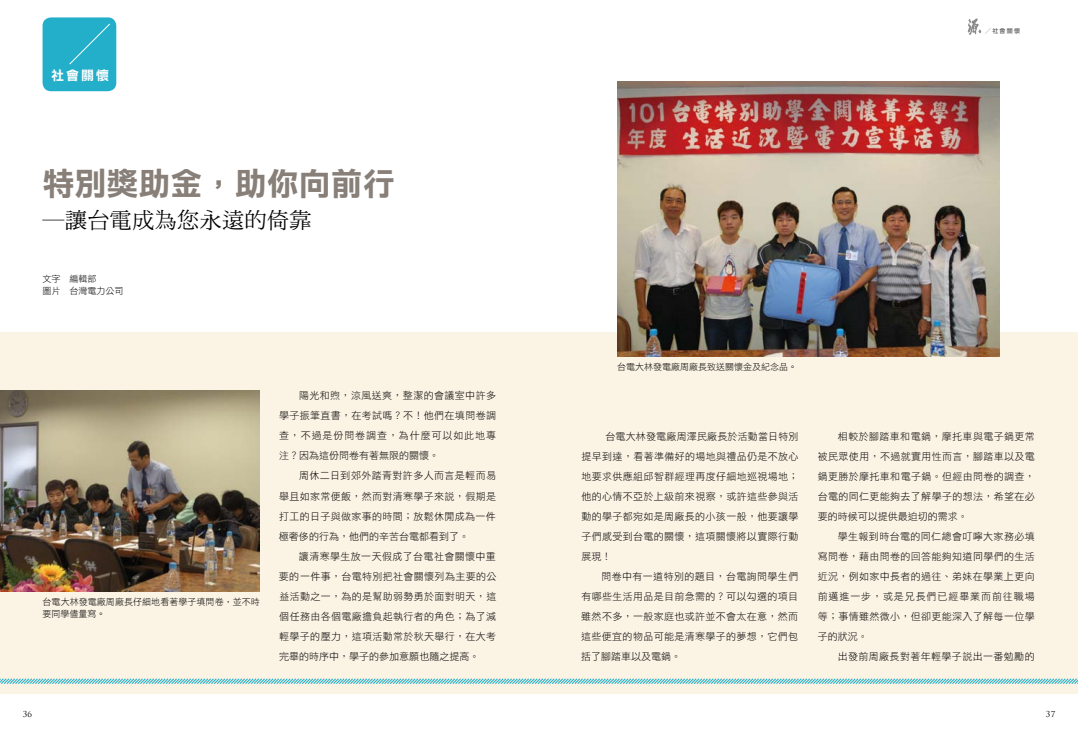
<style>
.page{position:relative;width:1078px;height:738px;background:#fff}
.page>*{position:absolute;margin:0;border:0;box-sizing:border-box;transform-origin:0 0}
.t1{font:32px "DF Li Hei Std W7";color:#877f78}
.t2{font:22px "DF Ming Std W5";letter-spacing:.02em;color:#000}
.t3{font:13px "DF Li Hei Std W7";color:#fff}
.t4{font:10px/20px "DF Hei Std W3";letter-spacing:.035em;color:#000;text-align:justify}
.t5{font:9px/12px "DF Li Hei Std W3";color:#000}
.t6{font:9px/12px "DF Hei Std W3";color:#000}
.t7{font:8px "Trajan Pro";color:#000}
.t8{font:6px "DF Li Hei Std W5";color:#595757}
</style>
<div class="page">
<div style="left:0;top:332px;width:1077px;height:361px;background:#fbf3e4"></div>
<svg style="left:0;top:678px;width:1077px;height:6px;background:#9cd5d7"></svg>
<div style="left:43px;top:17px;width:73px;height:74px;background:#23afc9;border-radius:9px"></div>
<svg style="left:69px;top:23px;width:41px;height:41px"></svg>
<img style="left:0;top:390px;width:259px;height:200px">
<img style="left:617px;top:81px;width:382px;height:275px">
<img style="left:967px;top:18px;width:14px;height:16px">
<h3 class="t3" style="left:51px;top:68px;width:60px">社會關懷</h3>
<h1 class="t1" style="left:43px;top:166px;width:354px">特別獎助金，助你向前行</h1>
<h2 class="t2" style="left:43px;top:208px;width:270px">─讓台電成為您永遠的倚靠</h2>
<p class="t6" style="left:43px;top:272px;width:82px">文字 編輯部<br>圖片 台灣電力公司</p>
<p class="t5" style="left:43px;top:594px;width:219px">台電大林發電廠周廠長仔細地看著學子填問卷，並不時要同學儘量寫。</p>
<p class="t4" style="left:279px;top:385px;width:218px;text-indent:20px">陽光和煦，涼風送爽，整潔的會議室中許多學子振筆直書，在考試嗎？不！他們在填問卷調查，不過是份問卷調查，為什麼可以如此地專注？因為這份問卷有著無限的關懷。</p>
<p class="t4" style="left:279px;top:465px;width:218px;text-indent:20px">周休二日到郊外踏青對許多人而言是輕而易舉且如家常便飯，然而對清寒學子來說，假期是打工的日子與做家事的時間；放鬆休閒成為一件極奢侈的行為，他們的辛苦台電都看到了。</p>
<p class="t4" style="left:279px;top:545px;width:219px;text-indent:20px">讓清寒學生放一天假成了台電社會關懷中重要的一件事，台電特別把社會關懷列為主要的公益活動之一，為的是幫助弱勢勇於面對明天，這個任務由各個電廠擔負起執行者的角色；為了減輕學子的壓力，這項活動常於秋天舉行，在大考完畢的時序中，學子的參加意願也隨之提高。</p>
<p class="t8" style="left:984px;top:28px;width:36px">╱社會關懷</p>
<p class="t5" style="left:617px;top:360px;width:181px">台電大林發電廠周廠長致送關懷金及紀念品。</p>
<p class="t4" style="left:581px;top:425px;width:219px;text-indent:24px">台電大林發電廠周澤民廠長於活動當日特別提早到達，看著準備好的場地與禮品仍是不放心地要求供應組邱智群經理再度仔細地巡視場地；他的心情不亞於上級前來視察，或許這些參與活動的學子都宛如是周廠長的小孩一般，他要讓學子們感受到台電的關懷，這項關懷將以實際行動展現！</p>
<p class="t4" style="left:581px;top:565px;width:218px;text-indent:20px">問卷中有一道特別的題目，台電詢問學生們有哪些生活用品是目前急需的？可以勾選的項目雖然不多，一般家庭也或許並不會太在意，然而這些便宜的物品可能是清寒學子的夢想，它們包括了腳踏車以及電鍋。</p>
<p class="t4" style="left:817px;top:425px;width:218px;text-indent:20px">相較於腳踏車和電鍋，摩托車與電子鍋更常被民眾使用，不過就實用性而言，腳踏車以及電鍋更勝於摩托車和電子鍋。但經由問卷的調查，台電的同仁更能夠去了解學子的想法，希望在必要的時候可以提供最迫切的需求。</p>
<p class="t4" style="left:817px;top:525px;width:218px;text-indent:20px">學生報到時台電的同仁總會叮嚀大家務必填寫問卷，藉由問卷的回答能夠知道同學們的生活近況，例如家中長者的過往、弟妹在學業上更向前邁進一步，或是兄長們已經畢業而前往職場等；事情雖然微小，但卻更能深入了解每一位學子的狀況。</p>
<p class="t4" style="left:837px;top:645px;width:198px">出發前周廠長對著年輕學子說出一番勉勵的</p>
<p class="t7" style="left:23px;top:708px;width:11px">36</p>
<p class="t7" style="left:1045px;top:708px;width:11px">37</p>
</div>
